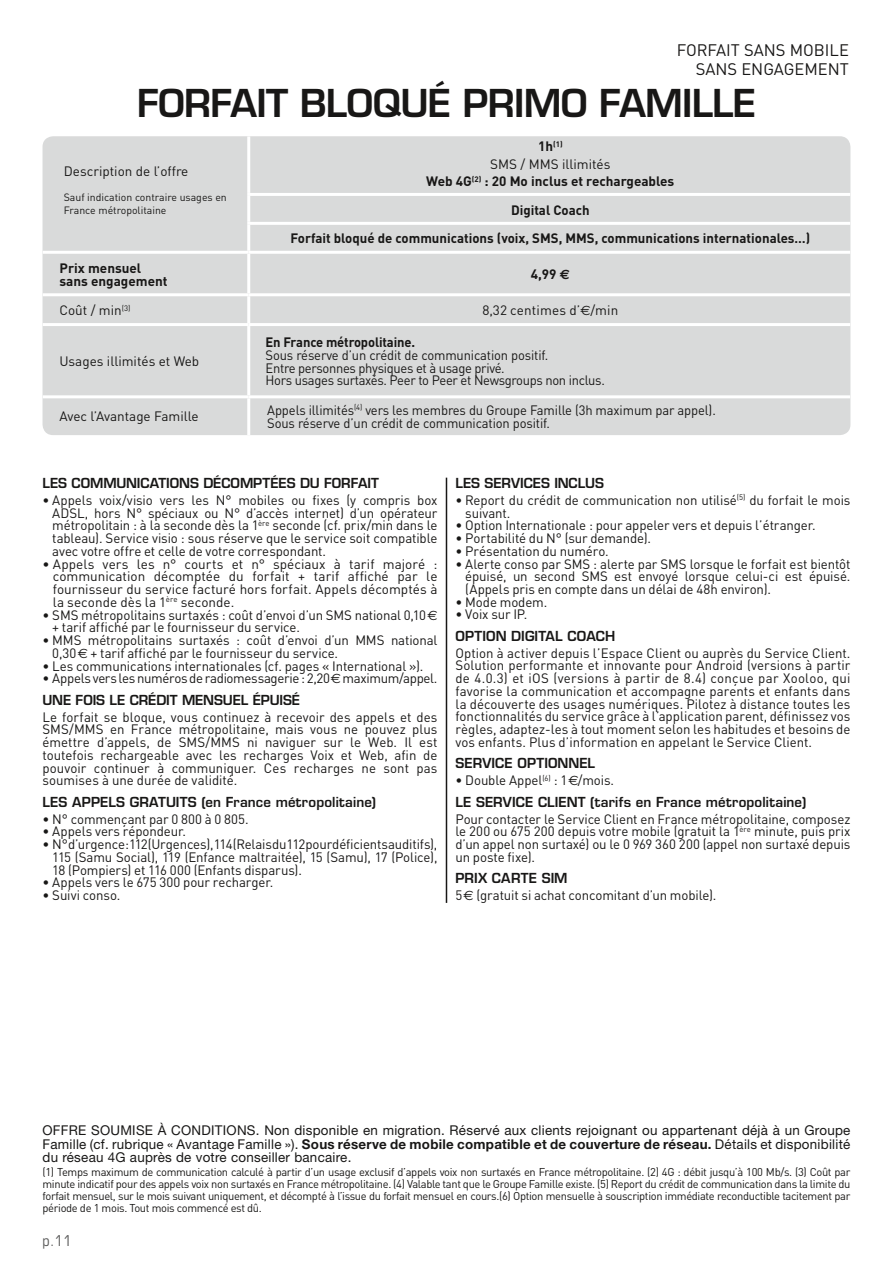
<style>
.page{position:relative;width:893px;height:1263px;background:#fff}
.page>*{position:absolute;margin:0;border:0;box-sizing:border-box;transform-origin:0 0}
.t1{font:600 37.5px "Eurostile LT Std";letter-spacing:-.02em;color:#181716}
.t2{font:16.5px/19.5px "DIN";color:#181716;text-align:right}
.t3{font:condensed 15px "Eurostile LT Std";color:#565655}
.t4{font:13.5px/12.8px "DIN";letter-spacing:-.01em;color:#181716;text-align:justify}
.t5{font:13.5px/13.5px "Helvetica Neue LT Std";letter-spacing:.02em;color:#181716;text-align:justify}
.t6{font:13.5px/12.8px "DIN";letter-spacing:-.01em;color:#181716;scale:.96 1}
.t7{font:600 13.5px "Eurostile LT Std";letter-spacing:.005em;color:#181716}
.t8{font:700 13.5px/17px "DIN";color:#181716;text-align:center}
.t9{font:700 13.5px "DIN";color:#181716;scale:.96 1}
.t10{font:11.25px/12px "DIN";letter-spacing:-.03em;color:#181716;text-align:justify}
.t11{font:10.5px/12.8px "DIN";color:#181716}
.t12{font:700 7.8px "DIN";color:#181716}
.s1{font-size:13.5px}
.s2{font-weight:400}
.s3{font-family:"Euro Sans"}
.s4{font-weight:700}
</style>
<div class="page">
<hr style="left:446px;top:478px;width:1px;height:425px;background:#181716">
<div style="left:43px;top:136px;width:807px;height:299px;background:#d9dada;border-radius:11px"></div>
<hr style="left:247px;top:136px;width:3px;height:57px;background:#fff">
<hr style="left:247px;top:193px;width:603px;height:3px;background:#fff">
<hr style="left:247px;top:196px;width:3px;height:26px;background:#fff">
<hr style="left:247px;top:222px;width:603px;height:3px;background:#fff">
<hr style="left:247px;top:225px;width:3px;height:26px;background:#fff">
<hr style="left:43px;top:251px;width:206px;height:3px;background:#fff">
<hr style="left:249px;top:251px;width:601px;height:3px;background:#fff">
<hr style="left:247px;top:254px;width:3px;height:39px;background:#fff">
<hr style="left:43px;top:293px;width:206px;height:3px;background:#fff">
<hr style="left:249px;top:293px;width:601px;height:3px;background:#fff">
<hr style="left:247px;top:296px;width:3px;height:27px;background:#fff">
<hr style="left:43px;top:323px;width:206px;height:3px;background:#fff">
<hr style="left:249px;top:323px;width:601px;height:3px;background:#fff">
<hr style="left:247px;top:326px;width:3px;height:69px;background:#fff">
<hr style="left:43px;top:395px;width:206px;height:3px;background:#fff">
<hr style="left:249px;top:395px;width:601px;height:3px;background:#fff">
<hr style="left:247px;top:398px;width:3px;height:37px;background:#fff">
<p class="t2" style="left:677px;top:40px;width:174px">FORFAIT SANS MOBILE<br>SANS ENGAGEMENT</p>
<h1 class="t1" style="left:137px;top:80px;width:620px">FORFAIT BLOQUÉ PRIMO FAMILLE</h1>
<p class="t4" style="left:64px;top:164px;width:126px">Description de l’offre</p>
<p class="t11" style="left:64px;top:191px;width:165px">Sauf indication contraire usages en<br>France métropolitaine</p>
<p class="t12" style="left:538px;top:139px;width:26px"><span class="s1">1h</span>(1)</p>
<p class="t8" style="left:426px;top:155px;width:250px"><span class="s2">SMS / MMS illimités<br></span>Web 4G<sup>(2)</sup> : 20 Mo inclus et rechargeables</p>
<p class="t8" style="left:290px;top:195px;width:521px;line-height:29px">Digital Coach<br>Forfait bloqué de communications (voix, SMS, MMS, communications internationales…)</p>
<p class="t8" style="left:60px;top:261px;width:110px;line-height:12.8px;text-align:left">Prix mensuel sans engagement</p>
<p class="t8" style="left:531px;top:265px;width:41px">4,99 <span class="s3">E</span></p>
<p class="t4" style="left:60px;top:304px;width:72px">Coût / min<sup>(3)</sup></p>
<p class="t4" style="left:482px;top:304px;width:138px">8,32 centimes d’<span class="s3">E</span>/min</p>
<p class="t4" style="left:59px;top:355px;width:141px">Usages illimités et Web</p>
<p class="t9" style="left:266px;top:333px;width:157px">En France métropolitaine.</p>
<p class="t6" style="left:266px;top:348px;width:355px">Sous réserve d’un crédit de communication positif.<br>Entre personnes physiques et à usage privé.<br>Hors usages surtaxés. Peer to Peer et Newsgroups non inclus.</p>
<p class="t4" style="left:60px;top:410px;width:141px">Avec l’Avantage Famille</p>
<p class="t6" style="left:267px;top:403px;width:469px;line-height:13.5px">Appels illimités<sup>(4)</sup> vers les membres du Groupe Famille (3h maximum par appel).<br>Sous réserve d’un crédit de communication positif.</p>
<p class="t7" style="left:43px;top:474px;width:338px">LES COMMUNICATIONS DÉCOMPTÉES DU FORFAIT</p>
<p class="t4" style="left:52px;top:493px;width:387px;text-indent:-10px">• Appels voix/visio vers les N° mobiles ou fixes (y compris box ADSL, hors N° spéciaux ou N° d’accès internet) d’un opérateur métropolitain : à la seconde dès la 1<sup>ère</sup> seconde (cf. prix/min dans le tableau). Service visio : sous réserve que le service soit compatible avec votre offre et celle de votre correspondant.</p>
<p class="t4" style="left:53px;top:557px;width:386px;text-indent:-10px">• Appels vers les n° courts et n° spéciaux à tarif majoré : communication décomptée du forfait + tarif affiché par le fournisseur du service facturé hors forfait. Appels décomptés à la seconde dès la 1<sup>ère</sup> seconde.</p>
<p class="t4" style="left:52px;top:608px;width:387px;text-indent:-10px">• SMS métropolitains surtaxés : coût d’envoi d’un SMS national 0,10<span class="s3">5 </span>+ tarif affiché par le fournisseur du service.</p>
<p class="t4" style="left:52px;top:633px;width:387px;text-indent:-10px">• MMS métropolitains surtaxés : coût d’envoi d’un MMS national<br>0,30<span class="s3">5</span> + tarif affiché par le fournisseur du service.</p>
<p class="t4" style="left:43px;top:659px;width:382px">• Les communications internationales (cf. pages « International »).</p>
<p class="t4" style="left:43px;top:672px;width:396px">• Appels vers les numéros de radiomessagerie : 2,20<span class="s3">5</span> maximum/appel.</p>
<p class="t7" style="left:43px;top:691px;width:259px">UNE FOIS LE CRÉDIT MENSUEL ÉPUISÉ</p>
<p class="t4" style="left:43px;top:710px;width:396px">Le forfait se bloque, vous continuez à recevoir des appels et des SMS/MMS en France métropolitaine, mais vous ne pouvez plus émettre d’appels, de SMS/MMS ni naviguer sur le Web. Il est toutefois rechargeable avec les recharges Voix et Web, afin de pouvoir continuer à communiquer. Ces recharges ne sont pas soumises à une durée de validité.</p>
<p class="t7" style="left:43px;top:793px;width:335px">LES APPELS GRATUITS (en France métropolitaine)</p>
<p class="t4" style="left:43px;top:812px;width:208px">• N° commençant par 0 800 à 0 805.</p>
<p class="t4" style="left:43px;top:825px;width:145px">• Appels vers répondeur.</p>
<p class="t4" style="left:52px;top:837px;width:387px;text-indent:-10px">• N° d’urgence : 112 (Urgences), 114 (Relais du 112 pour déficients auditifs), 115 (Samu Social), 119 (Enfance maltraitée), 15 (Samu), 17 (Police), 18 (Pompiers) et 116 000 (Enfants disparus).</p>
<p class="t4" style="left:43px;top:876px;width:232px">• Appels vers le 675 300 pour recharger.</p>
<p class="t4" style="left:43px;top:888px;width:79px">• Suivi conso.</p>
<p class="t7" style="left:455px;top:474px;width:150px">LES SERVICES INCLUS</p>
<p class="t4" style="left:465px;top:493px;width:387px;text-indent:-10px">• Report du crédit de communication non utilisé<sup>(5)</sup> du forfait le mois suivant.</p>
<p class="t4" style="left:455px;top:519px;width:362px">• Option Internationale : pour appeler vers et depuis l’étranger.</p>
<p class="t4" style="left:455px;top:531px;width:197px">• Portabilité du N° (sur demande).</p>
<p class="t4" style="left:455px;top:544px;width:155px">• Présentation du numéro.</p>
<p class="t4" style="left:465px;top:557px;width:387px;text-indent:-10px">• Alerte conso par SMS : alerte par SMS lorsque le forfait est bientôt épuisé, un second SMS est envoyé lorsque celui-ci est épuisé. (Appels pris en compte dans un délai de 48h environ).</p>
<p class="t4" style="left:455px;top:595px;width:93px">• Mode modem.</p>
<p class="t4" style="left:455px;top:608px;width:73px">• Voix sur IP.</p>
<p class="t7" style="left:455px;top:627px;width:161px">OPTION DIGITAL COACH</p>
<p class="t4" style="left:455px;top:646px;width:397px">Option à activer depuis l’Espace Client ou auprès du Service Client.<br>Solution performante et innovante pour Android (versions à partir de 4.0.3) et iOS (versions à partir de 8.4) conçue par Xooloo, qui favorise la communication et accompagne parents et enfants dans la découverte des usages numériques. Pilotez à distance toutes les fonctionnalités du service grâce à l’application parent, définissez vos règles, adaptez-les à tout moment selon les habitudes et besoins de vos enfants. Plus d’information en appelant le Service Client.</p>
<p class="t7" style="left:455px;top:755px;width:141px">SERVICE OPTIONNEL</p>
<p class="t4" style="left:455px;top:774px;width:160px">• Double Appel<sup>(6)</sup> : 1<span class="s3">5</span>/mois.</p>
<p class="t7" style="left:455px;top:793px;width:352px">LE SERVICE CLIENT (tarifs en France métropolitaine)</p>
<p class="t4" style="left:455px;top:812px;width:396px">Pour contacter le Service Client en France métropolitaine, composez le 200 ou 675 200 depuis votre mobile (gratuit la 1<sup>ère</sup> minute, puis prix d’un appel non surtaxé) ou le 0 969 360 200 (appel non surtaxé depuis un poste fixe).</p>
<p class="t7" style="left:455px;top:870px;width:114px">PRIX CARTE SIM</p>
<p class="t4" style="left:455px;top:888px;width:262px">5<span class="s3">5</span> (gratuit si achat concomitant d’un mobile).</p>
<p class="t5" style="left:43px;top:1123px;width:809px">OFFRE SOUMISE À CONDITIONS. Non disponible en migration. Réservé aux clients rejoignant ou appartenant déjà à un Groupe Famille (cf. rubrique « Avantage Famille »). <span class="s4">Sous réserve de mobile compatible et de couverture de réseau.</span> Détails et disponibilité du réseau 4G auprès de votre conseiller bancaire.</p>
<p class="t10" style="left:43px;top:1166px;width:809px">(1) Temps maximum de communication calculé à partir d’un usage exclusif d’appels voix non surtaxés en France métropolitaine. (2) 4G : débit jusqu’à 100 Mb/s. (3) Coût par minute indicatif pour des appels voix non surtaxés en France métropolitaine. (4) Valable tant que le Groupe Famille existe. (5) Report du crédit de communication dans la limite du forfait mensuel, sur le mois suivant uniquement, et décompté à l’issue du forfait mensuel en cours.(6) Option mensuelle à souscription immédiate reconductible tacitement par période de 1 mois. Tout mois commencé est dû.</p>
<p class="t3" style="left:43px;top:1231px;width:31px">p.11</p>
</div>
